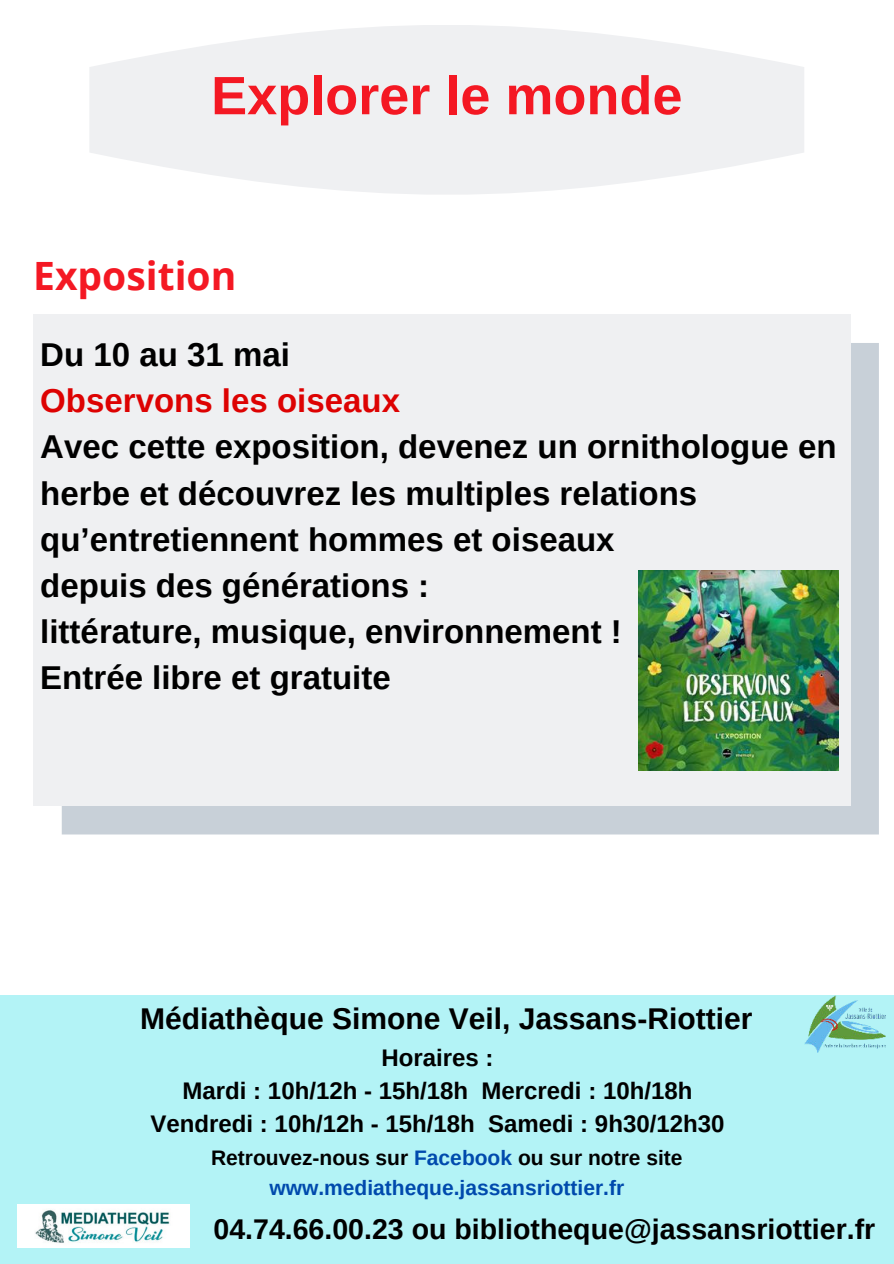
<style>
.page{position:relative;width:894px;height:1264px;background:#fff}
.page>*{position:absolute;margin:0;border:0;box-sizing:border-box;transform-origin:0 0}
.t1{font:700 54px "Arimo";color:#f41823}
.t2{font:700 39px "Open Sans";color:#f41823}
.t3{font:700 33px/46.2px "Arimo";color:#000}
.t4{font:700 33px "Arimo";color:#dd0202}
.t5{font:700 30px "Arimo";color:#000}
.t6{font:700 28.5px "Arimo";color:#000}
.t7{font:700 24px/32.7px "Arimo";color:#000;text-align:center}
.t8{font:700 21px/29.2px "Arimo";color:#004aad;text-align:center}
.s1{color:#000}
</style>
<div class="page">
<svg style="left:89px;top:25px;width:715px;height:169px;fill:#eff0f2"></svg>
<div style="left:62px;top:343px;width:816px;height:491px;background:#c8d0d8"></div>
<div style="left:33px;top:314px;width:817px;height:492px;background:#eff0f2"></div>
<img style="left:638px;top:570px;width:200px;height:200px">
<div style="left:0;top:995px;width:893px;height:268px;background:#b3f3f6"></div>
<img style="left:804px;top:995px;width:81px;height:57px">
<img style="left:17px;top:1204px;width:172px;height:43px">
<h1 class="t1" style="left:211px;top:58px;width:472px">Explorer le monde</h1>
<p class="t2" style="left:33px;top:248px;width:205px">Exposition</p>
<p class="t3" style="left:40px;top:332px;width:251px">Du 10 au 31 mai</p>
<p class="t4" style="left:40px;top:378px;width:361px">Observons les oiseaux</p>
<p class="t3" style="left:40px;top:424px;width:797px">Avec cette exposition, devenez un ornithologue en herbe et découvrez les multiples relations qu’entretiennent hommes et oiseaux<br>depuis des générations :<br>littérature, musique, environnement !<br>Entrée libre et gratuite</p>
<p class="t5" style="left:140px;top:998px;width:613px">Médiathèque Simone Veil, Jassans-Riottier</p>
<p class="t7" style="left:150px;top:1041px;width:575px">Horaires :<br>Mardi : 10h/12h - 15h/18h Mercredi : 10h/18h<br>Vendredi : 10h/12h - 15h/18h Samedi : 9h30/12h30</p>
<p class="t8" style="left:211px;top:1143px;width:473px"><span class="s1">Retrouvez-nous sur</span> Facebook <span class="s1">ou sur notre site </span>www.mediatheque.jassansriottier.fr</p>
<p class="t6" style="left:213px;top:1209px;width:663px">04.74.66.00.23 ou bibliotheque@jassansriottier.fr</p>
</div>
